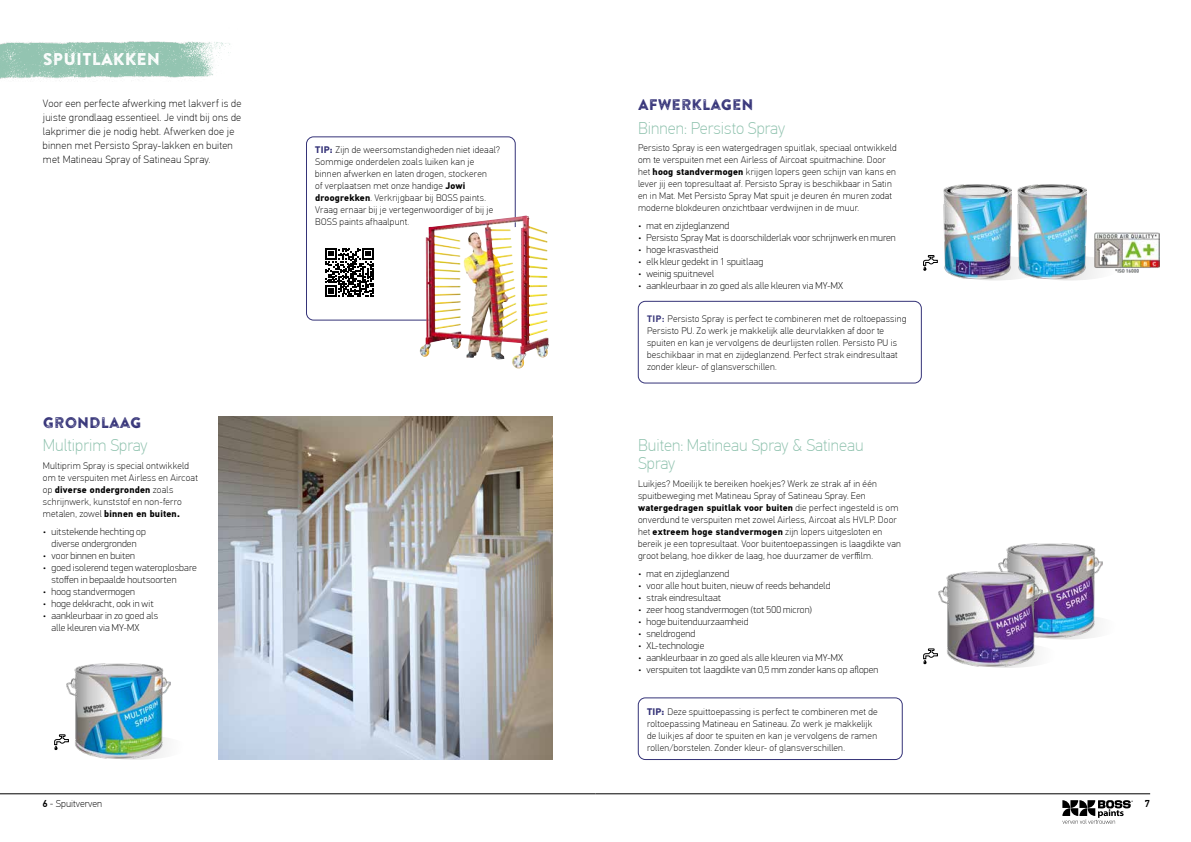
<style>
.page{position:relative;width:1191px;height:842px;background:#fff}
.page>*{position:absolute;margin:0;border:0;box-sizing:border-box;transform-origin:0 0}
.t1{font:100 17px/18px "PF Din Text Pro";color:#8fc2ae}
.t2{font:17px "Brandon Printed Two";color:#fff}
.t3{font:15.3px "Brandon Printed Two";color:#353378}
.t4{font:100 10.5px/14px "PF Din Text Pro";letter-spacing:.025em;color:#000}
.t5{font:100 10px/12px "PFDIN Display Pro";letter-spacing:.01em;color:#000}
.t6{font:100 10px "PF Din Text Pro";color:#000}
.t7{font:500 10px "PF Din Text Pro";color:#000}
.t8{font:100 9.5px/12px "PF Din Text Pro";letter-spacing:.02em;color:#000}
.s1{font-weight:700;color:#353378}
.s2{font-weight:700}
.s3{font-family:"PFDIN Display Pro";font-weight:700;color:#353378}
.s4{font-weight:500}
</style>
<div class="page">
<hr style="left:0;top:793px;width:595px;height:1px;background:#000">
<hr style="left:595px;top:793px;width:555px;height:1px;background:#000">
<svg style="left:1062px;top:800px;width:70px;height:24px"></svg>
<img style="left:0;top:41px;width:231px;height:38px">
<img style="left:218px;top:417px;width:335px;height:343px">
<svg style="left:86px;top:735px;width:102px;height:25px"></svg>
<img style="left:67px;top:663px;width:104px;height:95px">
<div style="left:1018px;top:615px;width:101px;height:24px;background:#fbfbfb;border-radius:50%"></div>
<img style="left:998px;top:543px;width:104px;height:95px">
<svg style="left:54px;top:734px;width:15px;height:16px"></svg>
<div style="left:944px;top:256px;width:102px;height:24px;background:#f0f0f0;border-radius:50%"></div>
<img style="left:943px;top:184px;width:68px;height:95px">
<svg style="left:923px;top:255px;width:14px;height:16px"></svg>
<div style="left:1019px;top:256px;width:102px;height:24px;background:#f2f2f2;border-radius:50%"></div>
<img style="left:1017px;top:184px;width:69px;height:95px">
<img style="left:1094px;top:233px;width:65px;height:39px">
<svg style="left:923px;top:649px;width:14px;height:15px"></svg>
<svg style="left:957px;top:643px;width:102px;height:25px"></svg>
<img style="left:938px;top:572px;width:104px;height:94px">
<div style="left:638px;top:301px;width:283px;height:82px;border:1px solid #353378;border-radius:7px"></div>
<div style="left:306px;top:137px;width:209px;height:183px;border:1px solid #353378;border-radius:7px"></div>
<div style="left:638px;top:698px;width:264px;height:62px;border:1px solid #353378;border-radius:7px"></div>
<img style="left:512px;top:222px;width:37px;height:147px">
<img style="left:420px;top:216px;width:102px;height:144px">
<svg style="left:325px;top:248px;width:49px;height:48px"></svg>
<h1 class="t2" style="left:43px;top:49px;width:119px">SPUITLAKKEN</h1>
<p class="t4" style="left:43px;top:97px;width:200px">Voor een perfecte afwerking met lakverf is de juiste grondlaag essentieel. Je vindt bij ons de lakprimer die je nodig hebt. Afwerken doe je binnen met Persisto Spray-lakken en buiten met Matineau Spray of Satineau Spray.</p>
<p class="t8" style="left:315px;top:144px;width:186px"><span class="s1">TIP:</span> Zijn de weersomstandigheden niet ideaal?<br>Sommige onderdelen zoals luiken kan je binnen afwerken en laten drogen, stockeren<br>of verplaatsen met onze handige <span class="s2">Jowi droogrekken</span>. Verkrijgbaar bij BOSS paints.<br>Vraag ernaar bij je vertegenwoordiger of bij je BOSS paints afhaalpunt.</p>
<h2 class="t3" style="left:43px;top:412px;width:100px">GRONDLAAG</h2>
<h1 class="t1" style="left:43px;top:437px;width:106px">Multiprim Spray</h1>
<p class="t8" style="left:43px;top:460px;width:156px">Multiprim Spray is special ontwikkeld om te verspuiten met Airless en Aircoat op <span class="s2">diverse ondergronden</span> zoals schrijnwerk, kunststof en non-ferro metalen, zowel <span class="s2">binnen en buiten.</span></p>
<p class="t5" style="left:43px;top:525px;width:104px;text-align:center">• uitstekende hechting op diverse ondergronden</p>
<p class="t5" style="left:43px;top:549px;width:93px">• voor binnen en buiten</p>
<p class="t5" style="left:51px;top:561px;width:147px;text-indent:-8px">• goed isolerend tegen wateroplosbare stoffen in bepaalde houtsoorten</p>
<p class="t5" style="left:43px;top:585px;width:93px">• hoog standvermogen</p>
<p class="t5" style="left:43px;top:597px;width:112px">• hoge dekkracht, ook in wit</p>
<p class="t5" style="left:51px;top:609px;width:108px;text-indent:-8px">• aankleurbaar in zo goed als alle kleuren via MY‑MX</p>
<h2 class="t3" style="left:638px;top:95px;width:117px">AFWERKLAGEN</h2>
<h1 class="t1" style="left:638px;top:119px;width:149px">Binnen: Persisto Spray</h1>
<p class="t8" style="left:638px;top:142px;width:260px">Persisto Spray is een watergedragen spuitlak, speciaal ontwikkeld om te verspuiten met een Airless of Aircoat spuitmachine. Door het <span class="s2">hoog standvermogen</span> krijgen lopers geen schijn van kans en lever jij een topresultaat af. Persisto Spray is beschikbaar in Satin en in Mat. Met Persisto Spray Mat spuit je deuren én muren zodat moderne blokdeuren onzichtbaar verdwijnen in de muur.</p>
<p class="t5" style="left:638px;top:220px;width:93px">• mat en zijdeglanzend</p>
<p class="t5" style="left:638px;top:232px;width:259px">• Persisto Spray Mat is doorschilderlak voor schrijnwerk en muren</p>
<p class="t5" style="left:638px;top:244px;width:82px">• hoge krasvastheid</p>
<p class="t5" style="left:638px;top:256px;width:127px">• elk kleur gedekt in 1 spuitlaag</p>
<p class="t5" style="left:638px;top:268px;width:78px">• weinig spuitnevel</p>
<p class="t5" style="left:638px;top:280px;width:207px">• aankleurbaar in zo goed als alle kleuren via MY‑MX</p>
<p class="t8" style="left:647px;top:313px;width:261px"><span class="s3">TIP:</span> Persisto Spray is perfect te combineren met de roltoepassing Persisto PU. Zo werk je makkelijk alle deurvlakken af door te spuiten en kan je vervolgens de deurlijsten rollen. Persisto PU is beschikbaar in mat en zijdeglanzend. Perfect strak eindresultaat zonder kleur- of glansverschillen.</p>
<h1 class="t1" style="left:638px;top:437px;width:227px">Buiten: Matineau Spray &amp; Satineau<br>Spray</h1>
<p class="t8" style="left:638px;top:478px;width:264px">Luikjes? Moeilijk te bereiken hoekjes? Werk ze strak af in één spuitbeweging met Matineau Spray of Satineau Spray. Een <span class="s2">watergedragen spuitlak voor buiten</span> die perfect ingesteld is om onverdund te verspuiten met zowel Airless, Aircoat als HVLP. Door het <span class="s2">extreem hoge standvermogen</span> zijn lopers uitgesloten en bereik je een topresultaat. Voor buitentoepassingen is laagdikte van groot belang, hoe dikker de laag, hoe duurzamer de verffilm.</p>
<p class="t5" style="left:638px;top:567px;width:93px">• mat en zijdeglanzend</p>
<p class="t5" style="left:638px;top:579px;width:194px">• voor alle hout buiten, nieuw of reeds behandeld</p>
<p class="t5" style="left:638px;top:591px;width:85px">• strak eindresultaat</p>
<p class="t5" style="left:638px;top:603px;width:176px">• zeer hoog standvermogen (tot 500 micron)</p>
<p class="t5" style="left:638px;top:615px;width:112px">• hoge buitenduurzaamheid</p>
<p class="t5" style="left:638px;top:627px;width:59px">• sneldrogend</p>
<p class="t5" style="left:638px;top:639px;width:68px">• XL-technologie</p>
<p class="t5" style="left:638px;top:651px;width:207px">• aankleurbaar in zo goed als alle kleuren via MY‑MX</p>
<p class="t5" style="left:638px;top:663px;width:242px">• verspuiten tot laagdikte van 0,5 mm zonder kans op aflopen</p>
<p class="t8" style="left:647px;top:706px;width:232px"><span class="s1">TIP:</span> Deze spuittoepassing is perfect te combineren met de roltoepassing Matineau en Satineau. Zo werk je makkelijk de luikjes af door te spuiten en kan je vervolgens de ramen rollen/borstelen. Zonder kleur- of glansverschillen.</p>
<p class="t6" style="left:43px;top:798px;width:61px"><span class="s4">6</span> - Spuitverven</p>
<p class="t7" style="left:1144px;top:798px;width:7px">7</p>
</div>
